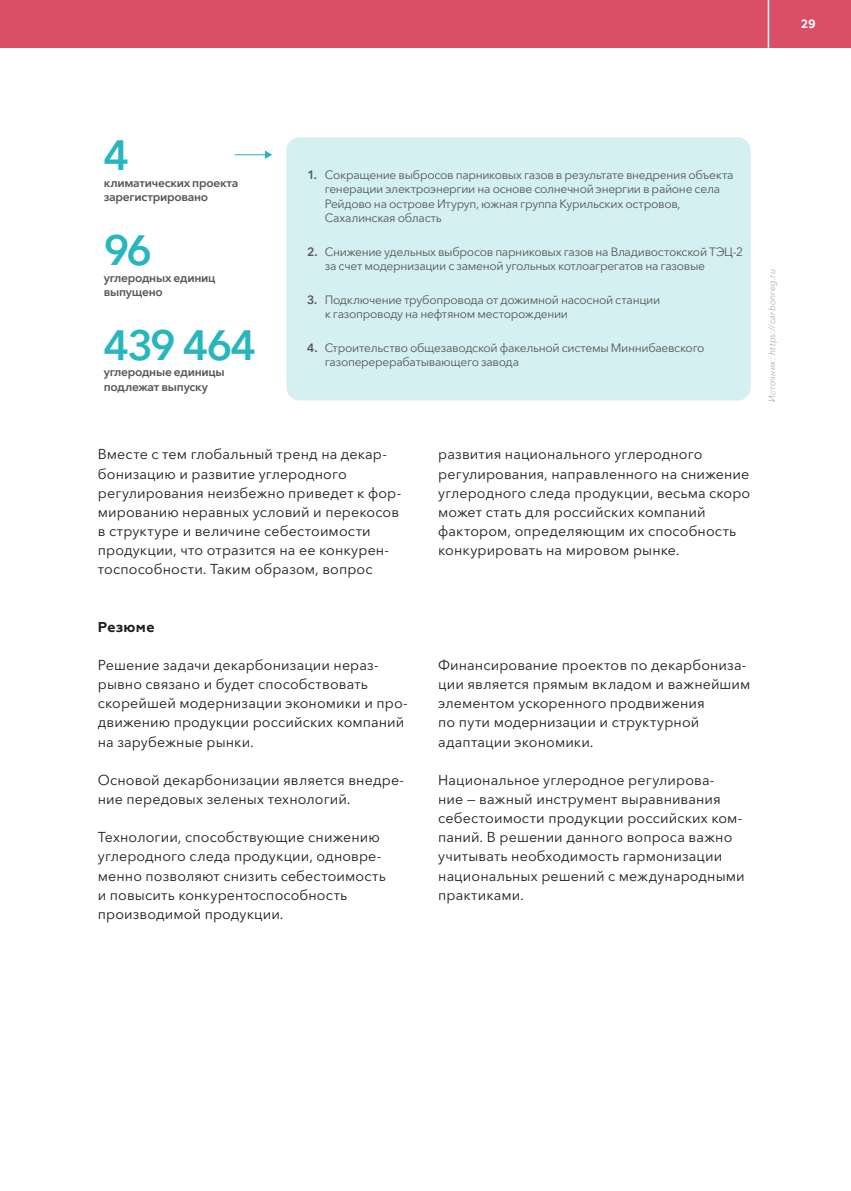
<style>
.page{position:relative;width:851px;height:1191px;background:#fff}
.page>*{position:absolute;margin:0;border:0;box-sizing:border-box;transform-origin:0 0}
.t1{font:600 42px "Avenir Next Cyr";letter-spacing:-.045em;color:#28b6be}
.t2{font:14.25px/19.2px "Avenir Next Cyr";letter-spacing:.005em;color:#1d1d1b}
.t3{font:700 14.25px "Geometria";letter-spacing:.025em;color:#1d1d1b}
.t4{font:12px/14.4px "Avenir Next Cyr";letter-spacing:-.025em;color:#575756}
.t5{font:600 12px/14.4px "Avenir Next Cyr";letter-spacing:-.025em;color:#575756}
.t6{font:700 12px "Geometria";color:#fff}
.t7{font:italic 300 9px "Avenir Next Cyr";letter-spacing:.025em;color:#9d9d9c}
</style>
<div class="page">
<div style="left:0;top:0;width:850px;height:48px;background:#da4e66"></div>
<hr style="left:767px;top:0;width:2px;height:48px;background:#fff">
<div style="left:286px;top:137px;width:464px;height:263px;background:#d4f0f2;border-radius:13px"></div>
<hr style="left:235px;top:154px;width:31px;height:1px;background:#28b6be">
<svg style="left:265px;top:151px;width:7px;height:8px"></svg>
<p class="t6" style="left:800px;top:17px;width:16px">29</p>
<h1 class="t1" style="left:104px;top:130px;width:27px">4</h1>
<p class="t5" style="left:104px;top:175px;width:136px">климатических проекта зарегистрировано</p>
<h1 class="t1" style="left:104px;top:225px;width:50px">96</h1>
<p class="t5" style="left:104px;top:270px;width:113px">углеродных единиц выпущено</p>
<h1 class="t1" style="left:104px;top:320px;width:154px">439 464</h1>
<p class="t5" style="left:104px;top:365px;width:122px">углеродные единицы подлежат выпуску</p>
<p class="t5" style="left:307px;top:167px;width:11px">1.</p>
<p class="t4" style="left:325px;top:167px;width:410px">Сокращение выбросов парниковых газов в результате внедрения объекта генерации электроэнергии на основе солнечной энергии в районе села Рейдово на острове Итуруп, южная группа Курильских островов, Сахалинская область</p>
<p class="t5" style="left:307px;top:244px;width:12px">2.</p>
<p class="t4" style="left:325px;top:244px;width:420px">Снижение удельных выбросов парниковых газов на Владивостокской ТЭЦ-2 за счет модернизации с заменой угольных котлоагрегатов на газовые</p>
<p class="t5" style="left:307px;top:292px;width:12px">3.</p>
<p class="t4" style="left:325px;top:292px;width:337px">Подключение трубопровода от дожимной насосной станции к газопроводу на нефтяном месторождении</p>
<p class="t5" style="left:307px;top:341px;width:12px">4.</p>
<p class="t4" style="left:325px;top:340px;width:381px">Строительство общезаводской факельной системы Миннибаевского газоперерерабатывающего завода</p>
<p class="t2" style="left:98px;top:445px;width:305px">Вместе с тем глобальный тренд на декар&shy;бонизацию и развитие углеродного регулирования неизбежно приведет к фор&shy;мированию неравных условий и перекосов в структуре и величине себестоимости продукции, что отразится на ее конкурен&shy;тоспособности. Таким образом, вопрос</p>
<p class="t2" style="left:438px;top:445px;width:313px">развития национального углеродного регулирования, направленного на снижение углеродного следа продукции, весьма скоро может стать для российских компаний фактором, определяющим их способность конкурировать на мировом рынке.</p>
<p class="t3" style="left:98px;top:618px;width:58px">Резюме</p>
<p class="t2" style="left:98px;top:655px;width:311px">Решение задачи декарбонизации нераз&shy;рывно связано и будет способствовать скорейшей модернизации экономики и про&shy;движению продукции российских компаний на зарубежные рынки.</p>
<p class="t2" style="left:98px;top:770px;width:308px">Основой декарбонизации является внедре&shy;ние передовых зеленых технологий.</p>
<p class="t2" style="left:98px;top:827px;width:289px">Технологии, способствующие снижению углеродного следа продукции, одновре&shy;менно позволяют снизить себестоимость и повысить конкурентоспособность производимой продукции.</p>
<p class="t2" style="left:438px;top:655px;width:314px">Финансирование проектов по декарбониза&shy;ции является прямым вкладом и важнейшим элементом ускоренного продвижения<br>по пути модернизации и структурной адаптации экономики.</p>
<p class="t2" style="left:438px;top:770px;width:308px">Национальное углеродное регулирова-<br>ние — важный инструмент выравнивания себестоимости продукции российских ком&shy;паний. В решении данного вопроса важно учитывать необходимость гармонизации национальных решений с международными практиками.</p>
<p class="t7" style="left:766px;top:402px;width:134px;rotate:-90deg">Источник: https://carbonreg.ru</p>
</div>
